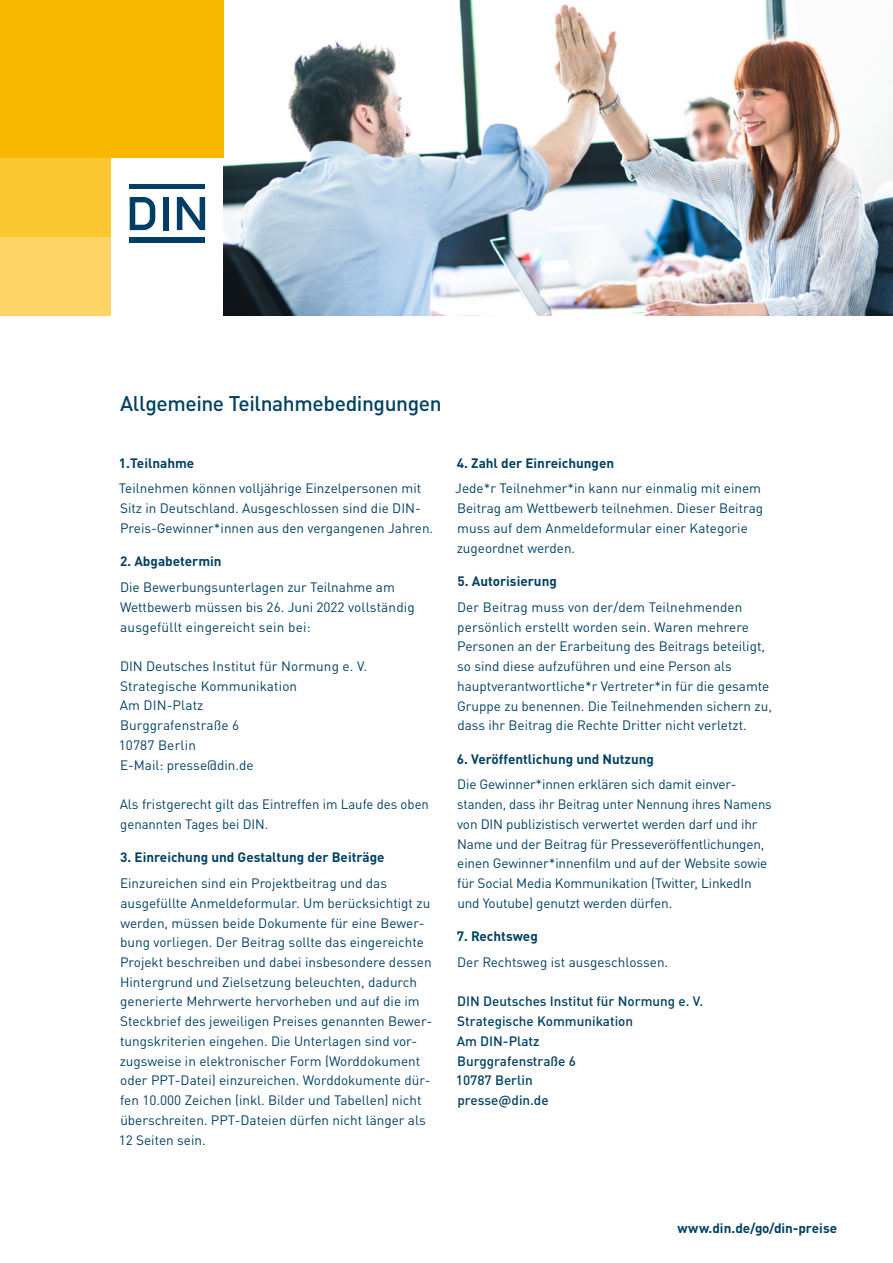
<style>
.page{position:relative;width:893px;height:1263px;background:#fff}
.page>*{position:absolute;margin:0;border:0;box-sizing:border-box;transform-origin:0 0}
.t1{font:500 21px "DINOT";letter-spacing:-.02em;color:#004164}
.t2{font:13.5px/19.8px "DINOT";color:#004164}
.t3{font:700 13.5px "DINOT";color:#004164}
.t4{font:500 13.5px/19.8px "DINOT";color:#004164}
</style>
<div class="page">
<img style="left:223px;top:0;width:670px;height:316px">
<div style="left:0;top:0;width:112px;height:316px;background:#fcd566"></div>
<div style="left:0;top:0;width:112px;height:237px;background:#fbc733"></div>
<div style="left:0;top:0;width:223px;height:158px;background:#fab900"></div>
<svg style="left:130px;top:197px;width:25px;height:33px"></svg>
<div style="left:130px;top:184px;width:75px;height:5px;background:#003e65"></div>
<div style="left:163px;top:197px;width:5px;height:33px;background:#003e65"></div>
<svg style="left:177px;top:197px;width:28px;height:33px"></svg>
<div style="left:130px;top:238px;width:75px;height:5px;background:#003e65"></div>
<h1 class="t1" style="left:120px;top:387px;width:323px">Allgemeine Teilnahmebedingungen</h1>
<p class="t3" style="left:119px;top:452px;width:77px">1.Teilnahme</p>
<p class="t2" style="left:119px;top:477px;width:316px">Teilnehmen können volljährige Einzelpersonen mit<br>Sitz in Deutschland. Ausgeschlossen sind die DIN-<br>Preis-Gewinner*innen aus den vergangenen Jahren.</p>
<p class="t3" style="left:120px;top:551px;width:103px">2. Abgabetermin</p>
<p class="t2" style="left:120px;top:576px;width:296px">Die Bewerbungsunterlagen zur Teilnahme am<br>Wettbewerb müssen bis 26. Juni 2022 vollständig ausgefüllt eingereicht sein bei:</p>
<p class="t2" style="left:119px;top:655px;width:250px">DIN Deutsches Institut für Normung e. V.<br>Strategische Kommunikation<br>Am DIN-Platz<br>Burggrafenstraße 6<br>10787 Berlin<br>E-Mail: presse@din.de</p>
<p class="t2" style="left:120px;top:793px;width:311px">Als fristgerecht gilt das Eintreffen im Laufe des oben genannten Tages bei DIN.</p>
<p class="t3" style="left:120px;top:847px;width:266px">3. Einreichung und Gestaltung der Beiträge</p>
<p class="t2" style="left:119px;top:872px;width:315px">Einzureichen sind ein Projektbeitrag und das ausgefüllte Anmeldeformular. Um berücksichtigt zu werden, müssen beide Dokumente für eine Bewer&shy;bung vorliegen. Der Beitrag sollte das eingereichte Projekt beschreiben und dabei insbesondere dessen Hintergrund und Zielsetzung beleuchten, dadurch generierte Mehrwerte hervorheben und auf die im Steckbrief des jeweiligen Preises genannten Bewer&shy;tungskriterien eingehen. Die Unterlagen sind vor&shy;zugsweise in elektronischer Form (Worddokument oder PPT-Datei) einzureichen. Worddokumente dür&shy;fen 10.000 Zeichen (inkl. Bilder und Tabellen) nicht überschreiten. PPT-Dateien dürfen nicht länger als 12 Seiten sein.</p>
<p class="t3" style="left:457px;top:452px;width:159px">4. Zahl der Einreichungen</p>
<p class="t2" style="left:455px;top:477px;width:309px">Jede*r Teilnehmer*in kann nur einmalig mit einem Beitrag am Wettbewerb teilnehmen. Dieser Beitrag muss auf dem Anmeldeformular einer Kategorie zugeordnet werden.</p>
<p class="t3" style="left:457px;top:571px;width:101px">5. Autorisierung</p>
<p class="t2" style="left:457px;top:596px;width:316px">Der Beitrag muss von der/dem Teilnehmenden persönlich erstellt worden sein. Waren mehrere Personen an der Erarbeitung des Beitrags beteiligt, so sind diese aufzuführen und eine Person als hauptverantwortliche*r Vertreter*in für die gesamte Gruppe zu benennen. Die Teilnehmenden sichern zu, dass ihr Beitrag die Rechte Dritter nicht verletzt.</p>
<p class="t3" style="left:457px;top:748px;width:199px">6. Veröffentlichung und Nutzung</p>
<p class="t2" style="left:457px;top:774px;width:316px">Die Gewinner*innen erklären sich damit einver&shy;standen, dass ihr Beitrag unter Nennung ihres Namens von DIN publizistisch verwertet werden darf und ihr Name und der Beitrag für Presseveröffentlichungen, einen Gewinner*innenfilm und auf der Website sowie für Social Media Kommunikation (Twitter, LinkedIn und Youtube) genutzt werden dürfen.</p>
<p class="t3" style="left:457px;top:926px;width:82px">7. Rechtsweg</p>
<p class="t2" style="left:457px;top:951px;width:213px">Der Rechtsweg ist ausgeschlossen.</p>
<p class="t4" style="left:456px;top:990px;width:249px">DIN Deutsches Institut für Normung e. V.<br>Strategische Kommunikation<br>Am DIN-Platz<br>Burggrafenstraße 6<br>10787 Berlin<br>presse@din.de</p>
<p class="t3" style="left:677px;top:1217px;width:161px">www.din.de/go/din-preise</p>
</div>
